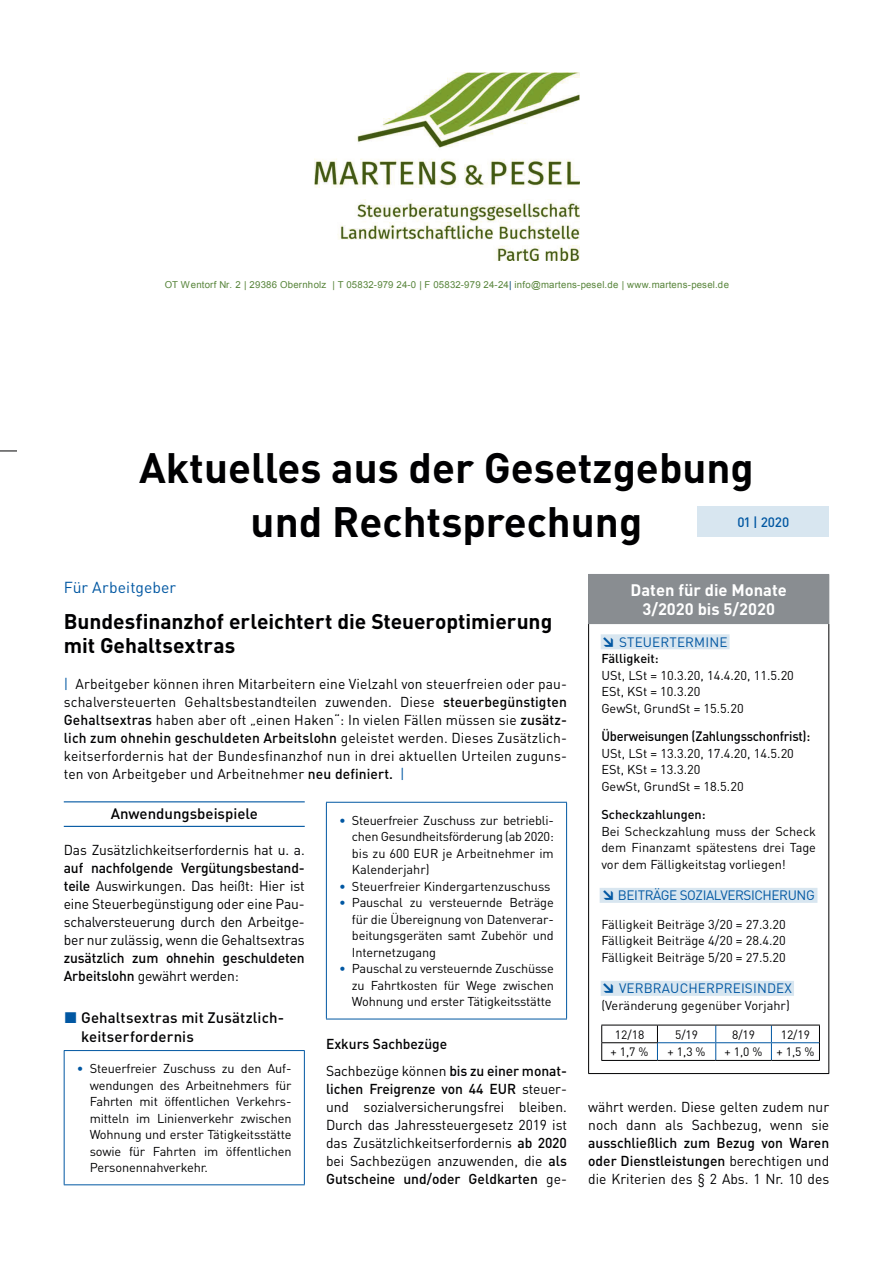
<style>
.page{position:relative;width:893px;height:1263px;background:#fff}
.page>*{position:absolute;margin:0;border:0;box-sizing:border-box;transform-origin:0 0}
.t1{font:700 42px/54px "DIN Pro";color:#000002;text-align:center}
.t2{font:700 21px/24px "DIN Pro";letter-spacing:-.005em;color:#000002}
.t3{font:700 16.5px/19.5px "DIN Pro";color:#fff;text-align:center}
.t4{font:15.75px "DIN Pro";letter-spacing:.005em;color:#0157a2}
.t5{font:500 15px/19.5px "DIN Pro";letter-spacing:.005em;color:#000002}
.t6{font:14.25px/18px "DIN Pro";color:#000002;text-align:justify}
.t7{font:500 14.25px/18px "DIN Pro";color:#000002}
.t8{font:13.5px "DIN Pro";letter-spacing:.01em;color:#0157a2}
.t9{font:500 13.5px "DIN Pro";letter-spacing:-.015em;color:#000002;scale:.95 1}
.t10{font:13.5px "DIN Pro";letter-spacing:-.03em;color:#0157a2}
.t11{font:500 13.5px "DIN Pro";color:#0157a2}
.t12{font:12.75px/16.5px "DIN Pro";color:#000002;text-align:justify}
.t13{font:500 12.75px "DIN Pro";color:#000002}
.t14{font:12px "DIN Pro";color:#000002}
.t15{font:9.6px "Arial";letter-spacing:.005em;color:#57843a}
.s1{color:#024976}
.s2{color:#0157a2}
.s3{font-weight:500}
.s4{font-weight:400}
.s5{font-weight:900}
</style>
<div class="page">
<svg style="left:0;top:451px;width:17px;height:1px"></svg>
<div style="left:697px;top:506px;width:132px;height:31px;background:#d8e6f0"></div>
<div style="left:589px;top:574px;width:240px;height:50px;background:#898d91"></div>
<hr style="left:588px;top:624px;width:1px;height:449px;background:#000002">
<hr style="left:828px;top:624px;width:1px;height:449px;background:#000002">
<hr style="left:588px;top:1073px;width:241px;height:1px;background:#000002">
<hr style="left:588px;top:574px;width:241px;height:1px;background:#898d91">
<hr style="left:588px;top:575px;width:1px;height:48px;background:#898d91">
<hr style="left:588px;top:623px;width:241px;height:1px;background:#898d91">
<div style="left:601px;top:634px;width:129px;height:15px;background:#d8e6f0"></div>
<div style="left:600px;top:888px;width:217px;height:15px;background:#d8e6f0"></div>
<div style="left:601px;top:981px;width:193px;height:15px;background:#d8e6f0"></div>
<hr style="left:601px;top:1060px;width:56px;height:1px;background:#000002">
<hr style="left:657px;top:1060px;width:59px;height:1px;background:#000002">
<hr style="left:716px;top:1060px;width:55px;height:1px;background:#000002">
<hr style="left:771px;top:1060px;width:49px;height:1px;background:#000002">
<svg style="left:601px;top:1025px;width:219px;height:35px"></svg>
<hr style="left:601px;top:1042px;width:57px;height:1px;background:#000002">
<hr style="left:64px;top:801px;width:241px;height:1px;background:#0157a2">
<hr style="left:64px;top:826px;width:241px;height:1px;background:#0157a2">
<hr style="left:64px;top:1050px;width:241px;height:1px;background:#0157a2">
<hr style="left:64px;top:1051px;width:1px;height:133px;background:#0157a2">
<hr style="left:304px;top:1051px;width:1px;height:133px;background:#0157a2">
<hr style="left:64px;top:1184px;width:241px;height:1px;background:#0157a2">
<hr style="left:326px;top:802px;width:241px;height:1px;background:#0157a2">
<hr style="left:326px;top:803px;width:1px;height:216px;background:#0157a2">
<hr style="left:566px;top:803px;width:1px;height:216px;background:#0157a2">
<hr style="left:326px;top:1019px;width:241px;height:1px;background:#0157a2">
<img style="left:315px;top:72px;width:265px;height:189px">
<p class="t15" style="left:165px;top:278px;width:566px">OT Wentorf Nr. 2 | 29386 Obernholz | T 05832-979 24-0 | F 05832-979 24-24<span class="s1">|</span> info@martens-pesel.de | www.martens-pesel.de</p>
<h1 class="t1" style="left:139px;top:439px;width:616px">Aktuelles aus der Gesetzgebung und Rechtsprechung</h1>
<p class="t11" style="left:737px;top:513px;width:53px">01 | 2020</p>
<p class="t4" style="left:64px;top:577px;width:114px">Für Arbeitgeber</p>
<h2 class="t2" style="left:64px;top:609px;width:490px">Bundesfinanzhof erleichtert die Steueroptimierung mit Gehaltsextras</h2>
<p class="t6" style="left:64px;top:675px;width:505px"><span class="s2">|</span> Arbeitgeber können ihren Mitarbeitern eine Vielzahl von steuerfreien oder pau&shy;schalversteuerten Gehaltsbestandteilen zuwenden. Diese <span class="s3">steuerbegünstigten Gehaltsextras</span> haben aber oft „einen Haken“: In vielen Fällen müssen sie <span class="s3">zusätz&shy;lich zum ohnehin geschuldeten Arbeitslohn</span> geleistet werden. Dieses Zusätzlich&shy;keitserfordernis hat der Bundesfinanzhof nun in drei aktuellen Urteilen zuguns&shy;ten von Arbeitgeber und Arbeitnehmer <span class="s3">neu definiert.</span> <span class="s2">|</span></p>
<p class="t5" style="left:111px;top:804px;width:149px">Anwendungsbeispiele</p>
<p class="t6" style="left:64px;top:841px;width:242px">Das Zusätzlichkeitserfordernis hat u. a.</p>
<p class="t6" style="left:64px;top:859px;width:242px"><span class="s3">auf nachfolgende Vergütungsbestand&shy;teile</span> Auswirkungen. Das heißt: Hier ist eine Steuerbegünstigung oder eine Pau&shy;schalversteuerung durch den Arbeitge&shy;ber nur zulässig, wenn die Gehaltsextras</p>
<p class="t7" style="left:64px;top:949px;width:242px">zusätzlich zum ohnehin geschuldeten<br>Arbeitslohn <span class="s4">gewährt werden:</span></p>
<p class="t5" style="left:81px;top:1007px;width:204px;text-indent:-17px"><span class="s2">◼</span> Gehaltsextras mit Zusätzlich&shy;keitserfordernis</p>
<p class="t12" style="left:90px;top:1060px;width:203px;text-indent:-13px"><span class="s2">•</span> Steuerfreier Zuschuss zu den Auf&shy;wendungen des Arbeitnehmers für Fahrten mit öffentlichen Verkehrs&shy;mitteln im Linienverkehr zwischen Wohnung und erster Tätigkeitsstätte sowie für Fahrten im öffentlichen Personennahverkehr.</p>
<p class="t12" style="left:352px;top:811px;width:203px;text-indent:-13px"><span class="s2">•</span> Steuerfreier Zuschuss zur betriebli&shy;chen Gesundheitsförderung (ab 2020: bis zu 600 EUR je Arbeitnehmer im Kalenderjahr)</p>
<p class="t12" style="left:339px;top:877px;width:213px"><span class="s2">•</span> Steuerfreier Kindergartenzuschuss</p>
<p class="t12" style="left:352px;top:894px;width:203px;text-indent:-13px"><span class="s2">•</span> Pauschal zu versteuernde Beträge für die Übereignung von Datenverar&shy;beitungsgeräten samt Zubehör und Internetzugang</p>
<p class="t12" style="left:352px;top:960px;width:203px;text-indent:-13px"><span class="s2">•</span> Pauschal zu versteuernde Zuschüsse zu Fahrtkosten für Wege zwischen Wohnung und erster Tätigkeitsstätte</p>
<p class="t7" style="left:326px;top:1030px;width:242px;line-height:27px">Exkurs Sachbezüge<br><span class="s4">Sachbezüge können</span> bis zu einer monat-</p>
<p class="t6" style="left:326px;top:1080px;width:242px"><span class="s3">lichen Freigrenze von 44 EUR</span> steuer&shy;und sozialversicherungsfrei bleiben.<br>Durch das Jahressteuergesetz 2019 ist das Zusätzlichkeitserfordernis <span class="s3">ab 2020 </span>bei Sachbezügen anzuwenden, die <span class="s3">als Gutscheine und/oder Geldkarten</span> ge-</p>
<p class="t3" style="left:631px;top:579px;width:158px">Daten für die Monate<br>3/2020 bis 5/2020</p>
<p class="t8" style="left:601px;top:633px;width:128px"><span class="s5">↘</span> STEUERTERMINE</p>
<p class="t13" style="left:601px;top:650px;width:59px">Fälligkeit:</p>
<p class="t12" style="left:601px;top:666px;width:194px;text-align:left">USt, LSt = 10.3.20, 14.4.20, 11.5.20<br>ESt, KSt = 10.3.20<br>GewSt, GrundSt = 15.5.20</p>
<p class="t9" style="left:601px;top:727px;width:221px">Überweisungen (Zahlungsschonfrist):</p>
<p class="t12" style="left:601px;top:744px;width:194px;text-align:left">USt, LSt = 13.3.20, 17.4.20, 14.5.20<br>ESt, KSt = 13.3.20<br>GewSt, GrundSt = 18.5.20</p>
<p class="t13" style="left:601px;top:806px;width:106px">Scheckzahlungen:</p>
<p class="t12" style="left:601px;top:822px;width:216px">Bei Scheckzahlung muss der Scheck dem Finanzamt spätestens drei Tage vor dem Fälligkeitstag vorliegen!</p>
<p class="t10" style="left:601px;top:886px;width:215px"><span class="s5">↘</span> BEITRÄGE SOZIALVERSICHERUNG</p>
<p class="t12" style="left:601px;top:915px;width:186px">Fälligkeit Beiträge 3/20 = 27.3.20<br>Fälligkeit Beiträge 4/20 = 28.4.20<br>Fälligkeit Beiträge 5/20 = 27.5.20</p>
<p class="t8" style="left:601px;top:979px;width:192px"><span class="s5">↘</span> VERBRAUCHERPREISINDEX</p>
<p class="t12" style="left:601px;top:996px;width:190px">(Veränderung gegenüber Vorjahr)</p>
<p class="t14" style="left:615px;top:1026px;width:31px">12/18</p>
<p class="t14" style="left:675px;top:1026px;width:25px">5/19</p>
<p class="t14" style="left:732px;top:1026px;width:25px">8/19</p>
<p class="t14" style="left:781px;top:1026px;width:31px">12/19</p>
<p class="t14" style="left:611px;top:1044px;width:39px">+ 1,7 %</p>
<p class="t14" style="left:668px;top:1044px;width:39px">+ 1,3 %</p>
<p class="t14" style="left:725px;top:1044px;width:91px">+ 1,0 % + 1,5 %</p>
<p class="t6" style="left:588px;top:1098px;width:242px">währt werden. Diese gelten zudem nur noch dann als Sachbezug, wenn sie</p>
<p class="t7" style="left:588px;top:1134px;width:242px;text-align:justify">ausschließlich zum Bezug von Waren oder Dienstleistungen <span class="s4">berechtigen und die Kriterien des § 2 Abs. 1 Nr. 10 des</span></p>
</div>
